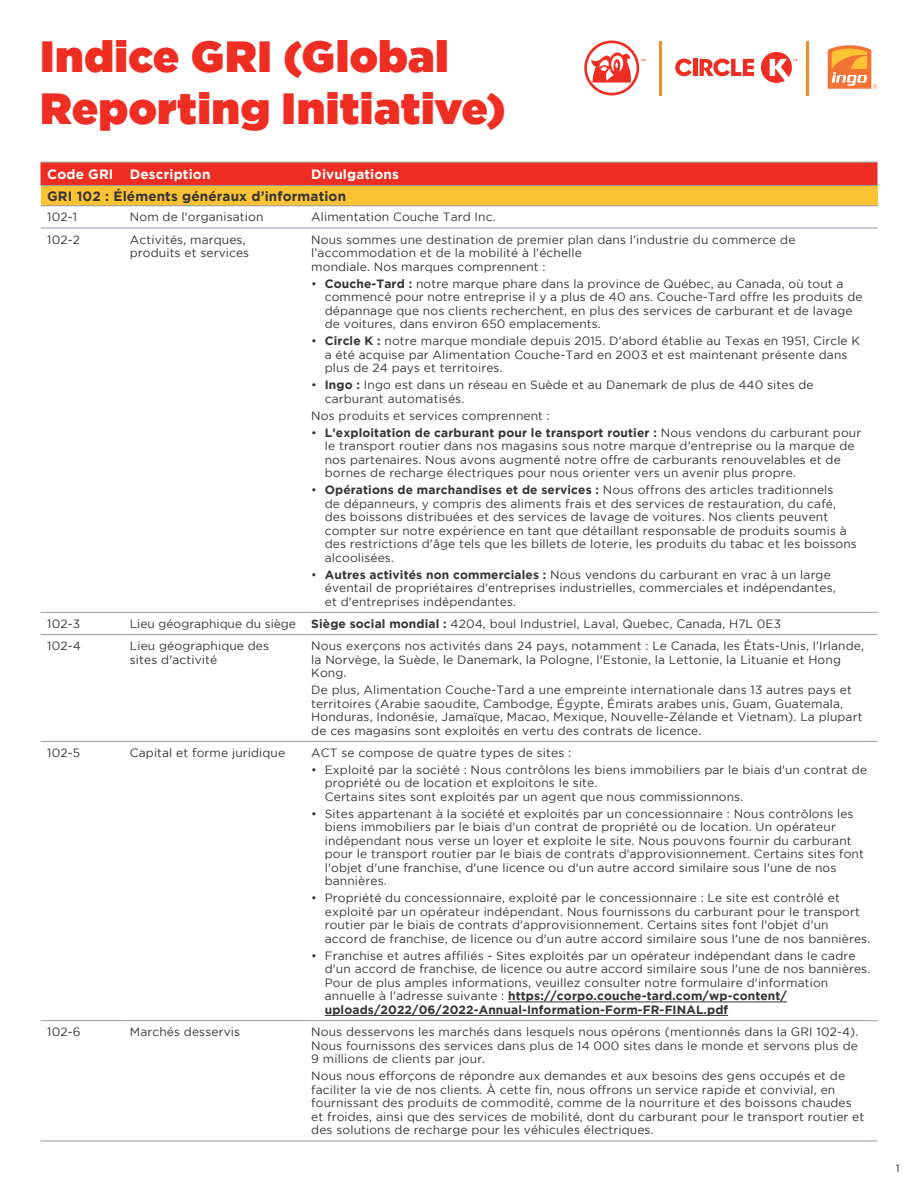
<style>
.page{position:relative;width:918px;height:1188px;background:#fff}
.page>*{position:absolute;margin:0;border:0;box-sizing:border-box;transform-origin:0 0}
.t1{font:43.5px/52.2px "Gotham Ultra";letter-spacing:.015em;color:#ee2e22}
.t2{font:700 13.5px "Gotham";letter-spacing:.01em;color:#363536}
.t3{font:700 13.5px "Gotham";letter-spacing:.01em;color:#fff}
.t4{font:12px/13.5px "Gotham";letter-spacing:.01em;color:#363536}
.t5{font:10.5px "Gotham";color:#231f20}
.s1{font-weight:700}
</style>
<div class="page">
<div style="left:41px;top:162px;width:837px;height:24px;background:#ee2e22"></div>
<div style="left:41px;top:186px;width:837px;height:20px;background:#fec235"></div>
<hr style="left:41px;top:162px;width:82px;height:1px;background:#949ca8">
<hr style="left:123px;top:162px;width:182px;height:1px;background:#949ca8">
<hr style="left:305px;top:162px;width:572px;height:1px;background:#949ca8">
<hr style="left:41px;top:185px;width:82px;height:1px;background:#949ca8">
<hr style="left:123px;top:185px;width:182px;height:1px;background:#949ca8">
<hr style="left:305px;top:185px;width:572px;height:1px;background:#949ca8">
<hr style="left:41px;top:206px;width:82px;height:1px;background:#949ca8">
<hr style="left:123px;top:206px;width:182px;height:1px;background:#949ca8">
<hr style="left:305px;top:206px;width:572px;height:1px;background:#949ca8">
<hr style="left:41px;top:228px;width:82px;height:1px;background:#949ca8">
<hr style="left:123px;top:228px;width:182px;height:1px;background:#949ca8">
<hr style="left:305px;top:228px;width:572px;height:1px;background:#949ca8">
<hr style="left:41px;top:612px;width:82px;height:1px;background:#949ca8">
<hr style="left:123px;top:612px;width:182px;height:1px;background:#949ca8">
<hr style="left:305px;top:612px;width:572px;height:1px;background:#949ca8">
<hr style="left:41px;top:634px;width:82px;height:1px;background:#949ca8">
<hr style="left:123px;top:634px;width:182px;height:1px;background:#949ca8">
<hr style="left:305px;top:634px;width:572px;height:1px;background:#949ca8">
<hr style="left:41px;top:741px;width:82px;height:1px;background:#949ca8">
<hr style="left:123px;top:741px;width:182px;height:1px;background:#949ca8">
<hr style="left:305px;top:741px;width:572px;height:1px;background:#949ca8">
<hr style="left:41px;top:1020px;width:82px;height:1px;background:#949ca8">
<hr style="left:123px;top:1020px;width:182px;height:1px;background:#949ca8">
<hr style="left:305px;top:1020px;width:572px;height:1px;background:#949ca8">
<hr style="left:41px;top:1141px;width:82px;height:1px;background:#949ca8">
<hr style="left:123px;top:1141px;width:182px;height:1px;background:#949ca8">
<hr style="left:305px;top:1141px;width:572px;height:1px;background:#949ca8">
<hr style="left:508px;top:1002px;width:279px;height:1px;background:#363536">
<hr style="left:325px;top:1015px;width:403px;height:1px;background:#363536">
<hr style="left:693px;top:59px;width:4px;height:17px;background:#ee2e22">
<svg style="left:761px;top:52px;width:36px;height:31px"></svg>
<svg style="left:675px;top:59px;width:17px;height:17px"></svg>
<svg style="left:699px;top:59px;width:55px;height:17px"></svg>
<svg style="left:828px;top:45px;width:50px;height:44px"></svg>
<svg style="left:584px;top:41px;width:62px;height:54px"></svg>
<hr style="left:659px;top:41px;width:3px;height:55px;background:#f08d23">
<hr style="left:806px;top:41px;width:2px;height:55px;background:#f08d23">
<h1 class="t1" style="left:40px;top:30px;width:467px">Indice GRI (Global<br>Reporting Initiative)</h1>
<p class="t3" style="left:47px;top:166px;width:165px">Code GRI Description</p>
<p class="t3" style="left:311px;top:166px;width:89px">Divulgations</p>
<p class="t2" style="left:47px;top:188px;width:300px">GRI 102 : Éléments généraux d’information</p>
<p class="t4" style="left:47px;top:210px;width:31px">102-1</p>
<p class="t4" style="left:130px;top:210px;width:135px">Nom de l'organisation</p>
<p class="t4" style="left:311px;top:210px;width:186px">Alimentation Couche Tard Inc.</p>
<p class="t4" style="left:47px;top:232px;width:34px">102-2</p>
<p class="t4" style="left:130px;top:232px;width:121px">Activités, marques, produits et services</p>
<p class="t4" style="left:311px;top:232px;width:486px">Nous sommes une destination de premier plan dans l’industrie du commerce de l’accommodation et de la mobilité à l’échelle<br>mondiale. Nos marques comprennent :</p>
<p class="t4" style="left:325px;top:276px;width:539px;text-indent:-14px">• <span class="s1">Couche-Tard :</span> notre marque phare dans la province de Québec, au Canada, où tout a commencé pour notre entreprise il y a plus de 40 ans. Couche-Tard offre les produits de dépannage que nos clients recherchent, en plus des services de carburant et de lavage de voitures, dans environ 650 emplacements.</p>
<p class="t4" style="left:325px;top:334px;width:537px;text-indent:-14px">• <span class="s1">Circle K :</span> notre marque mondiale depuis 2015. D'abord établie au Texas en 1951, Circle K a été acquise par Alimentation Couche-Tard en 2003 et est maintenant présente dans plus de 24 pays et territoires.</p>
<p class="t4" style="left:325px;top:378px;width:490px;text-indent:-14px">• <span class="s1">Ingo :</span> Ingo est dans un réseau en Suède et au Danemark de plus de 440 sites de carburant automatisés.</p>
<p class="t4" style="left:311px;top:408px;width:240px">Nos produits et services comprennent :</p>
<p class="t4" style="left:325px;top:425px;width:538px;text-indent:-14px">• <span class="s1">L'exploitation de carburant pour le transport routier :</span> Nous vendons du carburant pour le transport routier dans nos magasins sous notre marque d'entreprise ou la marque de nos partenaires. Nous avons augmenté notre offre de carburants renouvelables et de bornes de recharge électriques pour nous orienter vers un avenir plus propre.</p>
<p class="t4" style="left:325px;top:483px;width:534px;text-indent:-14px">• <span class="s1">Opérations de marchandises et de services :</span> Nous offrons des articles traditionnels<br>de dépanneurs, y compris des aliments frais et des services de restauration, du café, des boissons distribuées et des services de lavage de voitures. Nos clients peuvent compter sur notre expérience en tant que détaillant responsable de produits soumis à des restrictions d'âge tels que les billets de loterie, les produits du tabac et les boissons alcoolisées.</p>
<p class="t4" style="left:325px;top:567px;width:512px;text-indent:-14px">• <span class="s1">Autres activités non commerciales :</span> Nous vendons du carburant en vrac à un large éventail de propriétaires d'entreprises industrielles, commerciales et indépendantes, et d'entreprises indépendantes.</p>
<p class="t4" style="left:47px;top:617px;width:34px">102-3</p>
<p class="t4" style="left:130px;top:617px;width:168px">Lieu géographique du siège</p>
<p class="t4" style="left:311px;top:617px;width:471px"><span class="s1">Siège social mondial :</span> 4204, boul Industriel, Laval, Quebec, Canada, H7L 0E3</p>
<p class="t4" style="left:47px;top:639px;width:35px">102-4</p>
<p class="t4" style="left:130px;top:639px;width:141px">Lieu géographique des sites d'activité</p>
<p class="t4" style="left:311px;top:639px;width:554px">Nous exerçons nos activités dans 24 pays, notamment : Le Canada, les États-Unis, l'Irlande, la Norvège, la Suède, le Danemark, la Pologne, l'Estonie, la Lettonie, la Lituanie et Hong<br>Kong.</p>
<p class="t4" style="left:311px;top:683px;width:553px">De plus, Alimentation Couche-Tard a une empreinte internationale dans 13 autres pays et territoires (Arabie saoudite, Cambodge, Égypte, Émirats arabes unis, Guam, Guatemala, Honduras, Indonésie, Jamaïque, Macao, Mexique, Nouvelle-Zélande et Vietnam). La plupart de ces magasins sont exploités en vertu des contrats de licence.</p>
<p class="t4" style="left:47px;top:746px;width:34px">102-5</p>
<p class="t4" style="left:130px;top:746px;width:157px">Capital et forme juridique</p>
<p class="t4" style="left:311px;top:746px;width:261px">ACT se compose de quatre types de sites :</p>
<p class="t4" style="left:325px;top:763px;width:544px;text-indent:-14px">• Exploité par la société : Nous contrôlons les biens immobiliers par le biais d'un contrat de propriété ou de location et exploitons le site.<br>Certains sites sont exploités par un agent que nous commissionnons.</p>
<p class="t4" style="left:325px;top:807px;width:541px;text-indent:-14px">• Sites appartenant à la société et exploités par un concessionnaire : Nous contrôlons les biens immobiliers par le biais d'un contrat de propriété ou de location. Un opérateur indépendant nous verse un loyer et exploite le site. Nous pouvons fournir du carburant pour le transport routier par le biais de contrats d'approvisionnement. Certains sites font l'objet d'une franchise, d'une licence ou d'un autre accord similaire sous l'une de nos bannières.</p>
<p class="t4" style="left:325px;top:891px;width:547px;text-indent:-14px">• Propriété du concessionnaire, exploité par le concessionnaire : Le site est contrôlé et exploité par un opérateur indépendant. Nous fournissons du carburant pour le transport routier par le biais de contrats d'approvisionnement. Certains sites font l'objet d'un accord de franchise, de licence ou d'un autre accord similaire sous l'une de nos bannières.</p>
<p class="t4" style="left:325px;top:949px;width:547px;text-indent:-14px">• Franchise et autres affiliés - Sites exploités par un opérateur indépendant dans le cadre d'un accord de franchise, de licence ou autre accord similaire sous l'une de nos bannières.<br>Pour de plus amples informations, veuillez consulter notre formulaire d'information annuelle à l'adresse suivante : <span class="s1">https://corpo.couche-tard.com/wp-content/ uploads/2022/06/2022-Annual-Information-Form-FR-FINAL.pdf</span></p>
<p class="t4" style="left:47px;top:1025px;width:35px">102-6</p>
<p class="t4" style="left:130px;top:1025px;width:112px">Marchés desservis</p>
<p class="t4" style="left:311px;top:1025px;width:549px;text-align:justify">Nous desservons les marchés dans lesquels nous opérons (mentionnés dans la GRI 102-4).<br>Nous fournissons des services dans plus de 14 000 sites dans le monde et servons plus de 9 millions de clients par jour.</p>
<p class="t4" style="left:311px;top:1069px;width:555px">Nous nous efforçons de répondre aux demandes et aux besoins des gens occupés et de faciliter la vie de nos clients. À cette fin, nous offrons un service rapide et convivial, en fournissant des produits de commodité, comme de la nourriture et des boissons chaudes et froides, ainsi que des services de mobilité, dont du carburant pour le transport routier et des solutions de recharge pour les véhicules électriques.</p>
<p class="t5" style="left:896px;top:1162px;width:5px">1</p>
</div>
